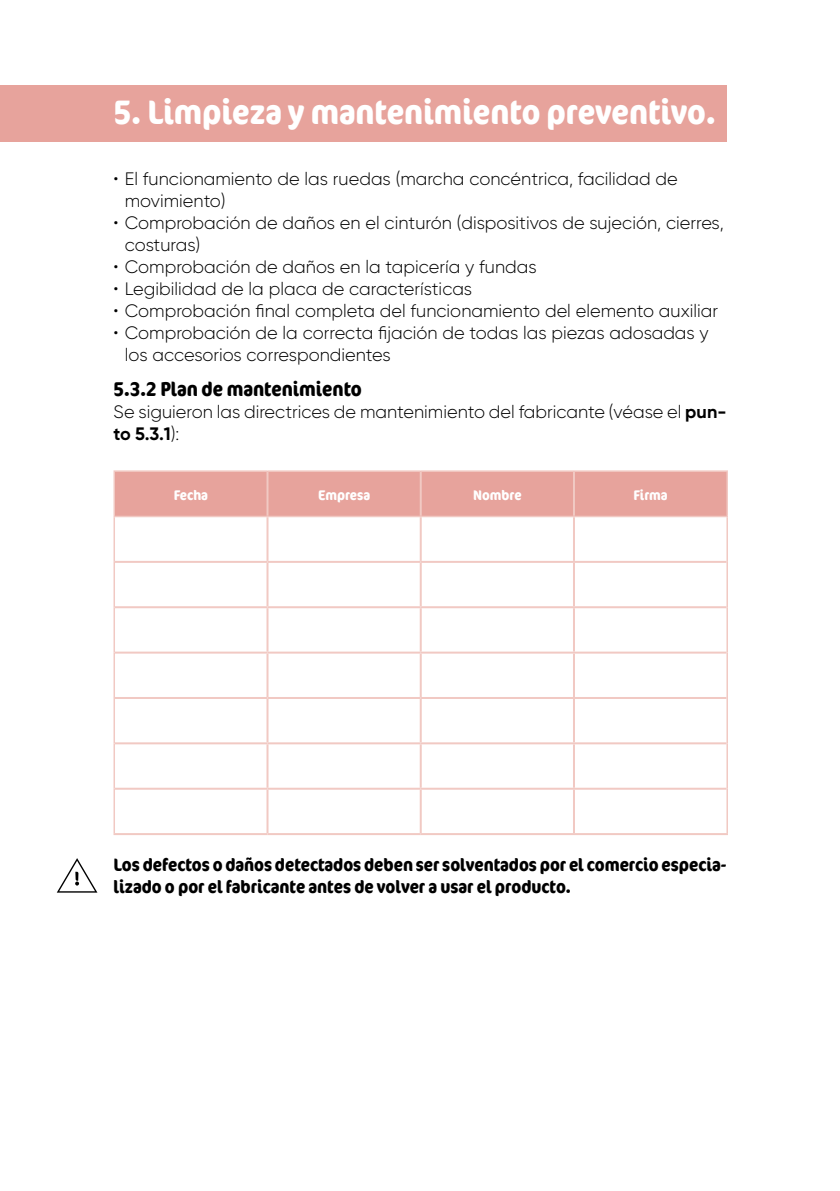
<style>
.page{position:relative;width:840px;height:1191px;background:#fff}
.page>*{position:absolute;margin:0;border:0;box-sizing:border-box;transform-origin:0 0}
.t1{font:700 condensed 34px "Cocon Offc Pro";color:#fff}
.t2{font:700 condensed 20px "Cocon Offc Pro";color:#000}
.t3{font:300 18px/22px "Gilroy";color:#000}
.t4{font:700 condensed 18px/22px "Cocon Offc Pro";color:#000}
.t5{font:700 condensed 14px "Cocon Offc Pro";color:#fff}
.s1{font-weight:700}
</style>
<div class="page">
<div style="left:0;top:85px;width:726px;height:57px;background:#e7a39c"></div>
<svg style="left:57px;top:858px;width:40px;height:34px"></svg>
<div style="left:115px;top:472px;width:611px;height:44px;background:#e7a39c"></div>
<hr style="left:113px;top:470px;width:154px;height:2px;background:#f1c9c3">
<hr style="left:113px;top:472px;width:2px;height:44px;background:#f1c9c3">
<hr style="left:267px;top:470px;width:153px;height:2px;background:#f1c9c3">
<hr style="left:420px;top:470px;width:153px;height:2px;background:#f1c9c3">
<hr style="left:573px;top:470px;width:154px;height:2px;background:#f1c9c3">
<hr style="left:726px;top:472px;width:1px;height:44px;background:#f1c9c3">
<hr style="left:113px;top:516px;width:154px;height:1px;background:#f1c9c3">
<hr style="left:267px;top:516px;width:153px;height:1px;background:#f1c9c3">
<hr style="left:420px;top:516px;width:153px;height:1px;background:#f1c9c3">
<hr style="left:573px;top:516px;width:154px;height:1px;background:#f1c9c3">
<hr style="left:266px;top:472px;width:2px;height:44px;background:#f1c9c3">
<hr style="left:419px;top:472px;width:2px;height:44px;background:#f1c9c3">
<hr style="left:572px;top:472px;width:2px;height:44px;background:#f1c9c3">
<hr style="left:113px;top:517px;width:2px;height:45px;background:#f1c9c3">
<hr style="left:726px;top:517px;width:1px;height:45px;background:#f1c9c3">
<hr style="left:113px;top:562px;width:2px;height:45px;background:#f1c9c3">
<hr style="left:726px;top:562px;width:1px;height:45px;background:#f1c9c3">
<hr style="left:113px;top:607px;width:2px;height:45px;background:#f1c9c3">
<hr style="left:726px;top:607px;width:1px;height:45px;background:#f1c9c3">
<hr style="left:113px;top:652px;width:2px;height:46px;background:#f1c9c3">
<hr style="left:726px;top:652px;width:1px;height:46px;background:#f1c9c3">
<hr style="left:113px;top:698px;width:2px;height:45px;background:#f1c9c3">
<hr style="left:726px;top:698px;width:1px;height:45px;background:#f1c9c3">
<hr style="left:113px;top:743px;width:2px;height:45px;background:#f1c9c3">
<hr style="left:726px;top:743px;width:1px;height:45px;background:#f1c9c3">
<hr style="left:113px;top:788px;width:2px;height:45px;background:#f1c9c3">
<hr style="left:726px;top:788px;width:1px;height:45px;background:#f1c9c3">
<hr style="left:266px;top:517px;width:2px;height:44px;background:#f1c9c3">
<hr style="left:419px;top:517px;width:2px;height:44px;background:#f1c9c3">
<hr style="left:572px;top:517px;width:2px;height:44px;background:#f1c9c3">
<hr style="left:115px;top:561px;width:152px;height:2px;background:#f1c9c3">
<hr style="left:267px;top:561px;width:153px;height:2px;background:#f1c9c3">
<hr style="left:266px;top:563px;width:2px;height:43px;background:#f1c9c3">
<hr style="left:420px;top:561px;width:153px;height:2px;background:#f1c9c3">
<hr style="left:419px;top:563px;width:2px;height:43px;background:#f1c9c3">
<hr style="left:573px;top:561px;width:153px;height:2px;background:#f1c9c3">
<hr style="left:572px;top:563px;width:2px;height:43px;background:#f1c9c3">
<hr style="left:115px;top:606px;width:152px;height:2px;background:#f1c9c3">
<hr style="left:267px;top:606px;width:153px;height:2px;background:#f1c9c3">
<hr style="left:266px;top:608px;width:2px;height:43px;background:#f1c9c3">
<hr style="left:420px;top:606px;width:153px;height:2px;background:#f1c9c3">
<hr style="left:419px;top:608px;width:2px;height:43px;background:#f1c9c3">
<hr style="left:573px;top:606px;width:153px;height:2px;background:#f1c9c3">
<hr style="left:572px;top:608px;width:2px;height:43px;background:#f1c9c3">
<hr style="left:115px;top:651px;width:152px;height:2px;background:#f1c9c3">
<hr style="left:267px;top:651px;width:153px;height:2px;background:#f1c9c3">
<hr style="left:266px;top:653px;width:2px;height:44px;background:#f1c9c3">
<hr style="left:420px;top:651px;width:153px;height:2px;background:#f1c9c3">
<hr style="left:419px;top:653px;width:2px;height:44px;background:#f1c9c3">
<hr style="left:573px;top:651px;width:153px;height:2px;background:#f1c9c3">
<hr style="left:572px;top:653px;width:2px;height:44px;background:#f1c9c3">
<hr style="left:115px;top:697px;width:152px;height:2px;background:#f1c9c3">
<hr style="left:267px;top:697px;width:153px;height:2px;background:#f1c9c3">
<hr style="left:266px;top:699px;width:2px;height:43px;background:#f1c9c3">
<hr style="left:420px;top:697px;width:153px;height:2px;background:#f1c9c3">
<hr style="left:419px;top:699px;width:2px;height:43px;background:#f1c9c3">
<hr style="left:573px;top:697px;width:153px;height:2px;background:#f1c9c3">
<hr style="left:572px;top:699px;width:2px;height:43px;background:#f1c9c3">
<hr style="left:115px;top:742px;width:152px;height:2px;background:#f1c9c3">
<hr style="left:267px;top:742px;width:153px;height:2px;background:#f1c9c3">
<hr style="left:266px;top:744px;width:2px;height:43px;background:#f1c9c3">
<hr style="left:420px;top:742px;width:153px;height:2px;background:#f1c9c3">
<hr style="left:419px;top:744px;width:2px;height:43px;background:#f1c9c3">
<hr style="left:573px;top:742px;width:153px;height:2px;background:#f1c9c3">
<hr style="left:572px;top:744px;width:2px;height:43px;background:#f1c9c3">
<hr style="left:115px;top:787px;width:152px;height:2px;background:#f1c9c3">
<hr style="left:267px;top:787px;width:153px;height:2px;background:#f1c9c3">
<hr style="left:266px;top:789px;width:2px;height:44px;background:#f1c9c3">
<hr style="left:420px;top:787px;width:153px;height:2px;background:#f1c9c3">
<hr style="left:419px;top:789px;width:2px;height:44px;background:#f1c9c3">
<hr style="left:573px;top:787px;width:153px;height:2px;background:#f1c9c3">
<hr style="left:572px;top:789px;width:2px;height:44px;background:#f1c9c3">
<hr style="left:113px;top:833px;width:154px;height:2px;background:#f1c9c3">
<hr style="left:267px;top:833px;width:153px;height:2px;background:#f1c9c3">
<hr style="left:420px;top:833px;width:153px;height:2px;background:#f1c9c3">
<hr style="left:573px;top:833px;width:154px;height:2px;background:#f1c9c3">
<h1 class="t1" style="left:113px;top:88px;width:603px">5. Limpieza y mantenimiento preventivo.</h1>
<p class="t3" style="left:125px;top:167px;width:554px;text-indent:-11px">• El funcionamiento de las ruedas (marcha concéntrica, facilidad de movimiento)</p>
<p class="t3" style="left:125px;top:211px;width:600px;text-indent:-11px">• Comprobación de daños en el cinturón (dispositivos de sujeción, cierres, costuras)</p>
<p class="t3" style="left:113px;top:255px;width:424px">• Comprobación de daños en la tapicería y fundas</p>
<p class="t3" style="left:113px;top:277px;width:360px">• Legibilidad de la placa de características</p>
<p class="t3" style="left:113px;top:299px;width:606px">• Comprobación final completa del funcionamiento del elemento auxiliar</p>
<p class="t3" style="left:125px;top:321px;width:585px;text-indent:-11px">• Comprobación de la correcta fijación de todas las piezas adosadas y los accesorios correspondientes</p>
<p class="t2" style="left:113px;top:375px;width:250px">5.3.2 Plan de mantenimiento</p>
<p class="t3" style="left:113px;top:401px;width:614px">Se siguieron las directrices de mantenimiento del fabricante (véase el <span class="s1">pun&shy;to 5.3.1</span>):</p>
<p class="t5" style="left:174px;top:485px;width:36px">Fecha</p>
<p class="t5" style="left:318px;top:485px;width:54px">Empresa</p>
<p class="t5" style="left:473px;top:485px;width:50px">Nombre</p>
<p class="t5" style="left:633px;top:485px;width:36px">Firma</p>
<p class="t4" style="left:113px;top:853px;width:614px">Los defectos o daños detectados deben ser solventados por el comercio especia&shy;lizado o por el fabricante antes de volver a usar el producto.</p>
</div>
